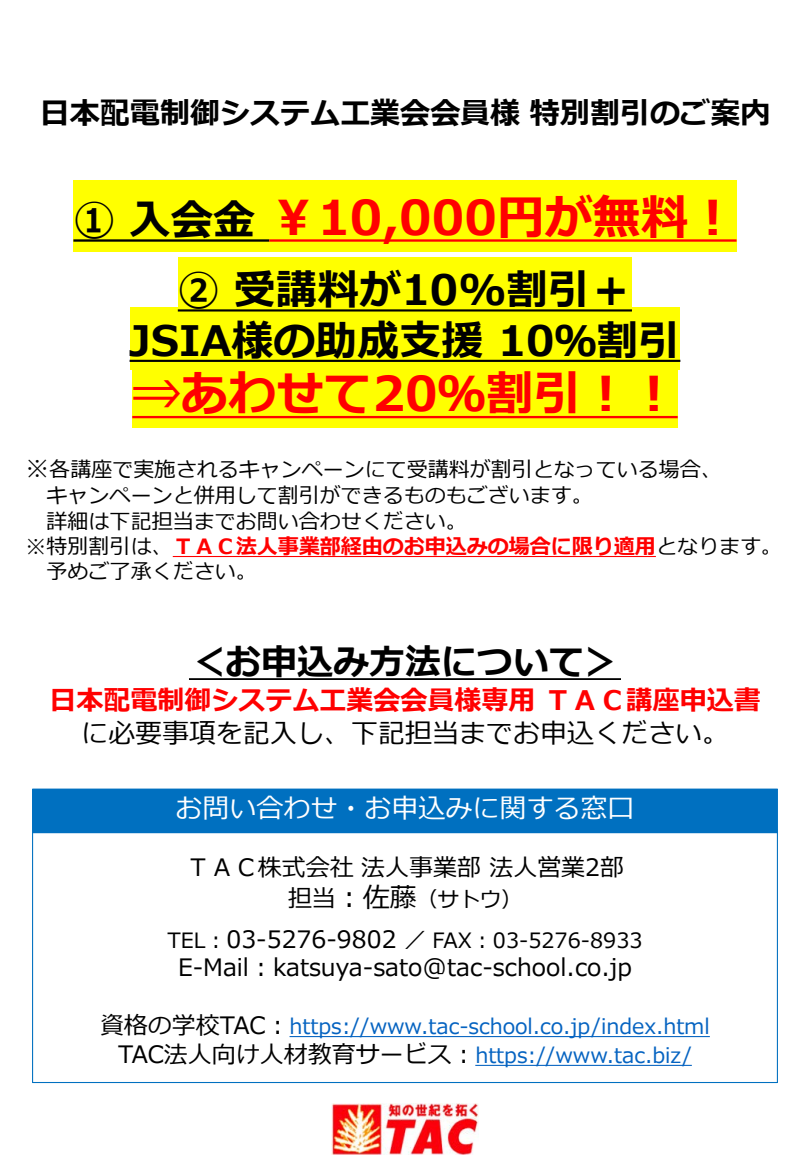
<style>
.page{position:relative;width:810px;height:1170px;background:#fff}
.page>*{position:absolute;margin:0;border:0;box-sizing:border-box;transform-origin:0 0}
.t1{font:700 48px "Meiryo";color:#f00}
.t2{font:700 42px/50.4px "Meiryo";color:#000;text-align:center}
.t3{font:700 36px "Meiryo";color:#000}
.t4{font:700 30.15px "Meiryo";color:#000}
.t5{font:700 27px "Meiryo";color:#f00}
.t6{font:27px "Meiryo";color:#000}
.t7{font:27px "Meiryo";color:#fff}
.t8{font:24px "Meiryo";color:#000}
.t9{font:21px/40.7px "Meiryo";color:#000;text-align:center}
.t10{font:21px/28.8px "Meiryo";color:#0563c1;text-align:center}
.t11{font:700 21px "Meiryo";color:#f00}
.s1{font-size:42px;color:#000}
.s2{font-size:24px}
.s3{font-weight:400;color:#000}
.s4{font-size:27px}
.s5{font-size:24px;color:#000}
</style>
<div class="page">
<div style="left:73px;top:180px;width:42px;height:72px;background:#ff0"></div>
<div style="left:115px;top:180px;width:14px;height:72px;background:#ff0"></div>
<div style="left:129px;top:180px;width:126px;height:72px;background:#ff0"></div>
<div style="left:255px;top:180px;width:14px;height:72px;background:#ff0"></div>
<div style="left:269px;top:180px;width:48px;height:72px;background:#ff0"></div>
<div style="left:317px;top:180px;width:180px;height:72px;background:#ff0"></div>
<div style="left:497px;top:180px;width:240px;height:72px;background:#ff0"></div>
<div style="left:178px;top:257px;width:42px;height:63px;background:#ff0"></div>
<div style="left:220px;top:257px;width:14px;height:63px;background:#ff0"></div>
<div style="left:234px;top:257px;width:167px;height:63px;background:#ff0"></div>
<div style="left:401px;top:257px;width:105px;height:63px;background:#ff0"></div>
<div style="left:506px;top:257px;width:126px;height:63px;background:#ff0"></div>
<div style="left:130px;top:307px;width:101px;height:63px;background:#ff0"></div>
<div style="left:231px;top:307px;width:252px;height:63px;background:#ff0"></div>
<div style="left:483px;top:307px;width:15px;height:63px;background:#ff0"></div>
<div style="left:498px;top:307px;width:57px;height:63px;background:#ff0"></div>
<div style="left:555px;top:307px;width:125px;height:63px;background:#ff0"></div>
<div style="left:132px;top:356px;width:48px;height:72px;background:#ff0"></div>
<div style="left:180px;top:356px;width:193px;height:72px;background:#ff0"></div>
<div style="left:373px;top:356px;width:65px;height:72px;background:#ff0"></div>
<div style="left:438px;top:356px;width:240px;height:72px;background:#ff0"></div>
<svg style="left:73px;top:239px;width:664px;height:3px;background:#c43700"></svg>
<svg style="left:178px;top:309px;width:454px;height:3px"></svg>
<svg style="left:130px;top:360px;width:550px;height:2px"></svg>
<svg style="left:132px;top:416px;width:546px;height:2px"></svg>
<svg style="left:173px;top:556px;width:483px;height:1px"></svg>
<svg style="left:189px;top:678px;width:432px;height:2px"></svg>
<svg style="left:290px;top:1036px;width:420px;height:1px"></svg>
<svg style="left:475px;top:1065px;width:217px;height:1px"></svg>
<div style="left:33px;top:789px;width:744px;height:44px;background:#0070c0"></div>
<img style="left:332px;top:1103px;width:146px;height:51px">
<h3 class="t4" style="left:40px;top:92px;width:732px">日本配電制御システム工業会会員様特別割引のご案内</h3>
<h1 class="t1" style="left:73px;top:184px;width:665px"><span class="s1">① 入会金</span>￥10,000円が無料！</h1>
<h2 class="t2" style="left:130px;top:260px;width:552px">② 受講料が10%割引＋<br>JSIA様の助成支援 10％割引</h2>
<h1 class="t1" style="left:132px;top:360px;width:547px">⇒あわせて20％割引！！</h1>
<p class="t9" style="left:25px;top:447px;width:698px"><span class="s2">※</span>各講座で実施されるキャンペーンにて受講料が割引となっている場合、</p>
<p class="t9" style="left:46px;top:473px;width:548px">キャンペーンと併用して割引ができるものもございます。</p>
<p class="t9" style="left:46px;top:499px;width:422px">詳細は下記担当までお問い合わせください。</p>
<p class="t11" style="left:25px;top:532px;width:758px"><span class="s3">※特別割引は、</span>ＴＡＣ法人事業部経由のお申込みの場合に限り適用<span class="s3">となります。</span></p>
<p class="t9" style="left:46px;top:549px;width:212px">予めご了承ください。</p>
<h3 class="t3" style="left:189px;top:637px;width:433px">＜お申込み方法について＞</h3>
<p class="t5" style="left:50px;top:682px;width:713px">日本配電制御システム工業会会員様専用ＴＡＣ講座申込書</p>
<p class="t6" style="left:81px;top:714px;width:649px">に必要事項を記入し、下記担当までお申込ください。</p>
<p class="t7" style="left:176px;top:789px;width:460px">お問い合わせ・お申込みに関する窓口</p>
<p class="t8" style="left:186px;top:850px;width:440px">ＴＡＣ株式会社法人事業部法人営業2部</p>
<p class="t9" style="left:167px;top:877px;width:477px"><span class="s2">担当</span><span class="s4">：佐藤</span>（サトウ）<br>TEL：<span class="s2">03-5276-9802</span> ／ FAX：03-5276-8933</p>
<p class="t8" style="left:178px;top:951px;width:456px">E-Mail：katsuya-sato@tac-school.co.jp</p>
<p class="t10" style="left:100px;top:1010px;width:611px"><span class="s5">資格の学校TAC：</span>https://www.tac-school.co.jp/index.html<br><span class="s5">TAC法人向け人材教育サービス：</span>https://www.tac.biz/</p>
</div>
